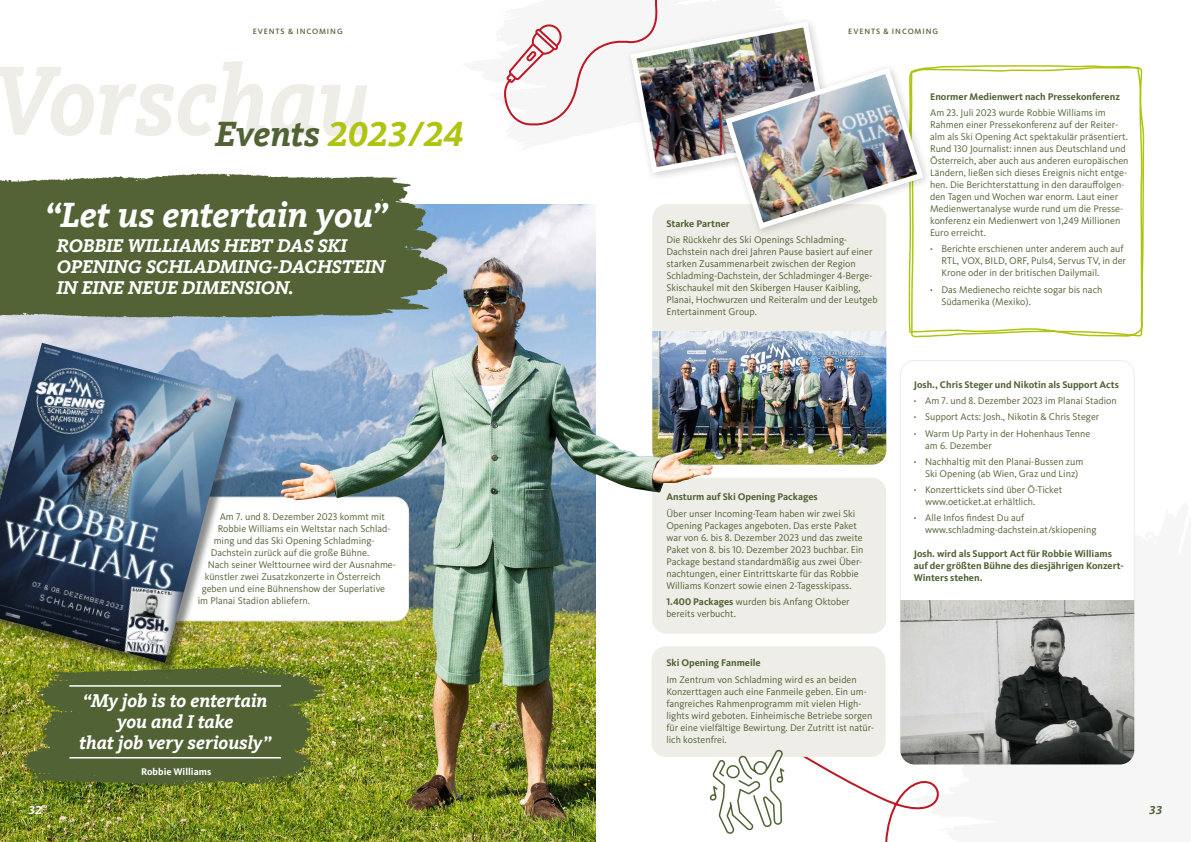
<style>
.page{position:relative;width:1191px;height:842px;background:#fff}
.page>*{position:absolute;margin:0;border:0;box-sizing:border-box;transform-origin:0 0}
.t1{font:italic 700 36px "Kievit Slab Offc";color:#fff}
.t2{font:italic 700 36px "Kievit Slab Offc";color:#afc410}
.t3{font:italic 700 19px/21px "Kievit Slab Offc";color:#fff}
.t4{font:italic 700 12px "Kievit Slab Offc";color:#516235}
.t5{font:italic 700 12px "Kievit Slab Offc";color:#fff}
.t6{font:10px/12px "Kievit Pro";color:#516235}
.t7{font:700 10px/12px "Kievit Pro";color:#516235}
.t8{font:700 10px "Kievit Pro";color:#fff}
.t9{font:500 8px "Kievit Pro";letter-spacing:.11em;color:#516235}
.s1{color:#516235}
.s2{font-weight:700}
</style>
<div class="page">
<img style="left:0;top:204px;width:595px;height:638px">
<div style="left:652px;top:204px;width:234px;height:234px;background:#eeede7;border-radius:14px"></div>
<img style="left:652px;top:331px;width:234px;height:134px">
<svg style="left:0;top:173px;width:447px;height:144px;background:#5e6e47"></svg>
<svg style="left:0;top:61px;width:368px;height:75px"></svg>
<div style="left:74px;top:497px;width:334px;height:124px;background:#fff;border-radius:14px"></div>
<svg style="left:908px;top:65px;width:237px;height:273px"></svg>
<div style="left:652px;top:478px;width:234px;height:156px;background:#eeede7;border-radius:14px"></div>
<div style="left:720px;top:62px;width:212px;height:176px;background:#1d1d1b;opacity:.21"></div>
<img style="left:463px;top:0;width:463px;height:232px">
<div style="left:0;top:344px;width:248px;height:330px;background:#1d1d1b;opacity:.5"></div>
<img style="left:0;top:343px;width:237px;height:320px">
<svg style="left:23px;top:665px;width:305px;height:121px;background:#5c6c32"></svg>
<hr style="left:69px;top:685px;width:212px;height:2px;background:#fff">
<hr style="left:69px;top:757px;width:212px;height:1px;background:#fff">
<img style="left:281px;top:354px;width:230px;height:213px">
<svg style="left:651px;top:496px;width:484px;height:346px"></svg>
<img style="left:900px;top:600px;width:234px;height:164px">
<p class="t9" style="left:253px;top:27px;width:91px">EVENTS &amp; INCOMING</p>
<p class="t9" style="left:848px;top:27px;width:91px">EVENTS &amp; INCOMING</p>
<h1 class="t2" style="left:215px;top:112px;width:250px"><span class="s1">Events</span> 2023/24</h1>
<h1 class="t1" style="left:45px;top:193px;width:344px">“Let us entertain you”</h1>
<h2 class="t3" style="left:57px;top:235px;width:330px">ROBBIE WILLIAMS HEBT DAS SKI<br>OPENING SCHLADMING-DACHSTEIN<br>IN EINE NEUE DIMENSION.</h2>
<p class="t7" style="left:666px;top:217px;width:65px">Starke Partner</p>
<p class="t6" style="left:666px;top:233px;width:213px">Die Rückkehr des Ski Openings Schladming-Dachstein nach drei Jahren Pause basiert auf einer starken Zusammenarbeit zwischen der Region Schladming-Dachstein, der Schladminger 4-Berge-Skischaukel mit den Skibergen Hauser Kaibling, Planai, Hochwurzen und Reiteralm und der Leutgeb Entertainment Group.</p>
<p class="t7" style="left:930px;top:90px;width:191px">Enormer Medienwert nach Pressekonferenz</p>
<p class="t6" style="left:930px;top:107px;width:200px">Am 23. Juli 2023 wurde Robbie Williams im Rahmen einer Pressekonferenz auf der Reiter&shy;alm als Ski Opening Act spektakulär präsentiert.<br>Rund 130 Journalist: innen aus Deutschland und Österreich, aber auch aus anderen europäischen Ländern, ließen sich dieses Ereignis nicht entge&shy;hen. Die Berichterstattung in den darauffolgen&shy;den Tagen und Wochen war enorm. Laut einer Medienwertanalyse wurde rund um die Presse&shy;konferenz ein Medienwert von 1,249 Millionen Euro erreicht.</p>
<p class="t6" style="left:941px;top:243px;width:186px;text-indent:-11px"><span class="s2">·</span> Berichte erschienen unter anderem auch auf<br>RTL, VOX, BILD, ORF, Puls4, Servus TV, in der<br>Krone oder in der britischen Dailymail.</p>
<p class="t6" style="left:941px;top:283px;width:162px;text-indent:-11px"><span class="s2">·</span> Das Medienecho reichte sogar bis nach<br>Südamerika (Mexiko).</p>
<p class="t5" style="left:28px;top:802px;width:15px">32</p>
<p class="t6" style="left:220px;top:511px;width:167px">Am 7. und 8. Dezember 2023 kommt mit</p>
<p class="t6" style="left:218px;top:523px;width:174px">Robbie Williams ein Weltstar nach Schlad-</p>
<p class="t6" style="left:214px;top:535px;width:162px">ming und das Ski Opening Schladming-</p>
<p class="t6" style="left:211px;top:547px;width:160px">Dachstein zurück auf die große Bühne.</p>
<p class="t6" style="left:208px;top:559px;width:190px">Nach seiner Welttournee wird der Ausnahme-</p>
<p class="t6" style="left:205px;top:571px;width:178px">künstler zwei Zusatzkonzerte in Österreich</p>
<p class="t6" style="left:202px;top:583px;width:185px">geben und eine Bühnenshow der Superlative</p>
<p class="t6" style="left:198px;top:595px;width:114px">im Planai Stadion abliefern.</p>
<h2 class="t3" style="left:79px;top:690px;width:193px;text-align:center">“My job is to entertain you and I take<br>that job very seriously”</h2>
<p class="t8" style="left:141px;top:765px;width:72px">Robbie Williams</p>
<p class="t7" style="left:666px;top:491px;width:153px">Ansturm auf Ski Opening Packages</p>
<p class="t6" style="left:666px;top:507px;width:199px">Über unser Incoming-Team haben wir zwei Ski Opening Packages angeboten. Das erste Paket war von 6. bis 8. Dezember 2023 und das zweite Paket von 8. bis 10. Dezember 2023 buchbar. Ein Package bestand standardmäßig aus zwei Über&shy;nachtungen, einer Eintrittskarte für das Robbie Williams Konzert sowie einen 2-Tagesskipass.</p>
<p class="t6" style="left:666px;top:595px;width:185px"><span class="s2">1.400 Packages</span> wurden bis Anfang Oktober bereits verbucht.</p>
<p class="t7" style="left:666px;top:657px;width:96px">Ski Opening Fanmeile</p>
<p class="t6" style="left:666px;top:673px;width:209px">Im Zentrum von Schladming wird es an beiden Konzerttagen auch eine Fanmeile geben. Ein um&shy;fangreiches Rahmenprogramm mit vielen High&shy;lights wird geboten. Einheimische Betriebe sorgen für eine vielfältige Bewirtung. Der Zutritt ist natür&shy;lich kostenfrei.</p>
<p class="t6" style="left:913px;top:376px;width:207px;line-height:16.2px"><span class="s2">Josh., Chris Steger und Nikotin als Support Acts ·</span> Am 7. und 8. Dezember 2023 im Planai Stadion <span class="s2">·</span> Support Acts: Josh., Nikotin &amp; Chris Steger<br><span class="s2">·</span> Warm Up Party in der Hohenhaus Tenne</p>
<p class="t6" style="left:913px;top:437px;width:171px;line-height:16.2px;text-indent:11px">am 6. Dezember<br><span class="s2">·</span> Nachhaltig mit den Planai-Bussen zum</p>
<p class="t6" style="left:913px;top:465px;width:166px;line-height:16.2px;text-indent:11px">Ski Opening (ab Wien, Graz und Linz) <span class="s2">·</span> Konzerttickets sind über Ö-Ticket</p>
<p class="t6" style="left:913px;top:494px;width:123px;line-height:16.2px;text-indent:11px">www.oeticket.at erhältlich. <span class="s2">·</span> Alle Infos findest Du auf</p>
<p class="t6" style="left:925px;top:524px;width:173px">www.schladming-dachstein.at/skiopening</p>
<p class="t7" style="left:913px;top:547px;width:212px">Josh. wird als Support Act für Robbie Williams auf der größten Bühne des diesjährigen Konzert-<br>Winters stehen.</p>
<p class="t4" style="left:1149px;top:802px;width:15px">33</p>
</div>
